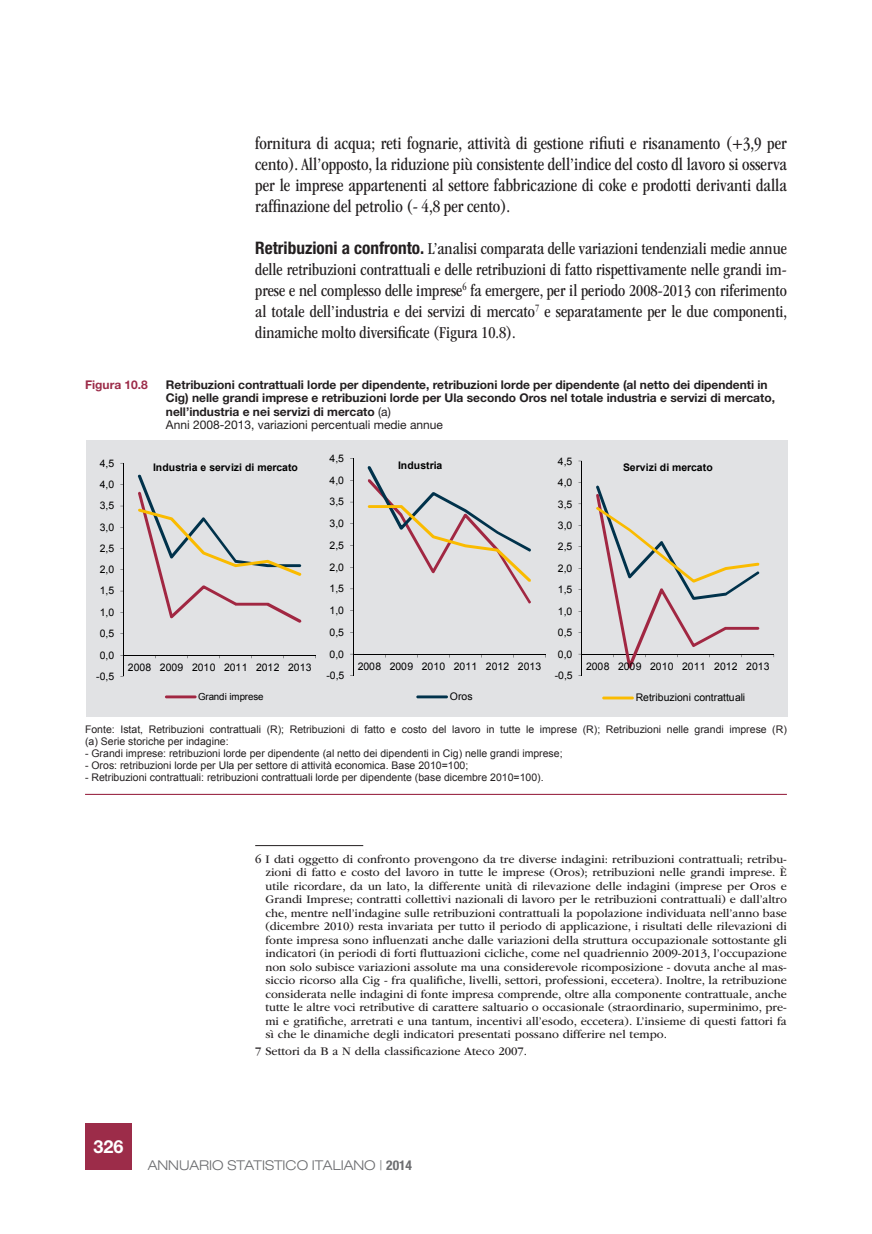
<style>
.page{position:relative;width:872px;height:1234px;background:#fff}
.page>*{position:absolute;margin:0;border:0;box-sizing:border-box;transform-origin:0 0}
.t1{font:condensed 18px/21px "ITC Garamond Std";color:#231f20;text-align:justify}
.t2{font:700 18px "Helvetica Neue LT Std";color:#fff}
.t3{font:condensed 17.25px/21px "ITC Garamond Std";color:#231f20;text-align:justify}
.t4{font:300 expanded 13.5px "Helvetica Neue LT Std";color:#6c6d70}
.t5{font:12px/13.5px "ITC Garamond Std";color:#231f20;text-align:justify}
.t6{font:700 12px/13.5px "Helvetica Neue LT Std";color:#231f20}
.t7{font:700 12px "Helvetica Neue LT Std";color:#9c2c49}
.t8{font:10.5px/12px "Arial";color:#231f20}
.t9{font:10.5px "Arial";letter-spacing:-.005em;color:#000}
.t10{font:700 10.5px "Arial";color:#000}
.t11{font:9.75px "Arial";color:#000}
.s1{font-family:"Helvetica Neue LT Std";font-weight:700}
.s2{font-weight:400}
.s3{font-weight:700;font-stretch:condensed}
</style>
<div class="page">
<div style="left:85px;top:1123px;width:47px;height:46px;background:#9c2c49"></div>
<hr style="left:255px;top:845px;width:108px;height:1px;background:#231f20">
<div style="left:86px;top:440px;width:702px;height:276px;background:#e1e2e4"></div>
<hr style="left:123px;top:463px;width:1px;height:213px;background:#000">
<hr style="left:123px;top:655px;width:192px;height:1px;background:#000">
<svg style="left:138px;top:474px;width:163px;height:148px"></svg>
<hr style="left:165px;top:695px;width:32px;height:3px;background:#a12742">
<hr style="left:353px;top:458px;width:1px;height:217px;background:#000">
<hr style="left:353px;top:653px;width:192px;height:1px;background:#000">
<svg style="left:367px;top:466px;width:164px;height:137px"></svg>
<hr style="left:416px;top:695px;width:32px;height:3px;background:#00324b">
<hr style="left:581px;top:461px;width:1px;height:214px;background:#000">
<hr style="left:581px;top:653px;width:192px;height:1px;background:#000">
<svg style="left:596px;top:485px;width:163px;height:183px"></svg>
<hr style="left:602px;top:696px;width:32px;height:3px;background:#fabb00">
<hr style="left:85px;top:793px;width:702px;height:1px;background:#9c2c49">
<p class="t1" style="left:255px;top:132px;width:533px">fornitura di acqua; reti fognarie, attività di gestione rifiuti e risanamento (+3,9 per cento). All’opposto, la riduzione più consistente dell’indice del costo dl lavoro si osserva per le imprese appartenenti al settore fabbricazione di coke e prodotti derivanti dalla raffinazione del petrolio (- 4,8 per cento).</p>
<p class="t3" style="left:255px;top:238px;width:533px"><span class="s1">Retribuzioni a confronto.</span> L’analisi comparata delle variazioni tendenziali medie annue delle retribuzioni contrattuali e delle retribuzioni di fatto rispettivamente nelle grandi im&shy;prese e nel complesso delle imprese<sup>6</sup> fa emergere, per il periodo 2008-2013 con riferimento al totale dell’industria e dei servizi di mercato<sup>7</sup> e separatamente per le due componenti, dinamiche molto diversificate (Figura 10.8).</p>
<p class="t7" style="left:85px;top:377px;width:64px">Figura 10.8</p>
<p class="t6" style="left:166px;top:377px;width:610px">Retribuzioni contrattuali lorde per dipendente, retribuzioni lorde per dipendente (al netto dei dipendenti in Cig) nelle grandi imprese e retribuzioni lorde per Ula secondo Oros nel totale industria e servizi di mercato, nell’industria e nei servizi di mercato <span class="s2">(a)<br>Anni 2008-2013, variazioni percentuali medie annue</span></p>
<p class="t9" style="left:100px;top:456px;width:16px">4,5</p>
<p class="t10" style="left:153px;top:460px;width:146px">Industria e servizi di mercato</p>
<p class="t9" style="left:330px;top:451px;width:16px">4,5</p>
<p class="t10" style="left:398px;top:458px;width:46px">Industria</p>
<p class="t9" style="left:558px;top:454px;width:16px">4,5</p>
<p class="t10" style="left:623px;top:460px;width:91px">Servizi di mercato</p>
<p class="t9" style="left:100px;top:477px;width:16px">4,0</p>
<p class="t9" style="left:330px;top:473px;width:16px">4,0</p>
<p class="t9" style="left:558px;top:475px;width:16px">4,0</p>
<p class="t9" style="left:100px;top:498px;width:16px">3,5</p>
<p class="t9" style="left:330px;top:495px;width:16px">3,5</p>
<p class="t9" style="left:558px;top:497px;width:16px">3,5</p>
<p class="t9" style="left:100px;top:520px;width:16px">3,0</p>
<p class="t9" style="left:330px;top:516px;width:16px">3,0</p>
<p class="t9" style="left:558px;top:518px;width:16px">3,0</p>
<p class="t9" style="left:100px;top:541px;width:16px">2,5</p>
<p class="t9" style="left:330px;top:538px;width:16px">2,5</p>
<p class="t9" style="left:558px;top:540px;width:16px">2,5</p>
<p class="t9" style="left:100px;top:562px;width:16px">2,0</p>
<p class="t9" style="left:330px;top:560px;width:16px">2,0</p>
<p class="t9" style="left:558px;top:561px;width:16px">2,0</p>
<p class="t9" style="left:100px;top:583px;width:16px">1,5</p>
<p class="t9" style="left:330px;top:581px;width:16px">1,5</p>
<p class="t9" style="left:558px;top:582px;width:16px">1,5</p>
<p class="t9" style="left:100px;top:605px;width:16px">1,0</p>
<p class="t9" style="left:330px;top:603px;width:16px">1,0</p>
<p class="t9" style="left:558px;top:604px;width:16px">1,0</p>
<p class="t9" style="left:100px;top:626px;width:16px">0,5</p>
<p class="t9" style="left:330px;top:625px;width:16px">0,5</p>
<p class="t9" style="left:558px;top:625px;width:16px">0,5</p>
<p class="t9" style="left:100px;top:648px;width:16px">0,0</p>
<p class="t9" style="left:330px;top:646px;width:16px">0,0</p>
<p class="t9" style="left:558px;top:646px;width:16px">0,0</p>
<p class="t9" style="left:96px;top:669px;width:20px">-0,5</p>
<p class="t9" style="left:128px;top:660px;width:185px">2008 2009 2010 2011 2012 2013</p>
<p class="t9" style="left:326px;top:668px;width:20px">-0,5</p>
<p class="t9" style="left:358px;top:659px;width:185px">2008 2009 2010 2011 2012 2013</p>
<p class="t9" style="left:555px;top:668px;width:20px">-0,5</p>
<p class="t9" style="left:586px;top:659px;width:185px">2008 2009 2010 2011 2012 2013</p>
<p class="t9" style="left:450px;top:689px;width:24px">Oros</p>
<p class="t11" style="left:198px;top:690px;width:67px">Grandi imprese</p>
<p class="t9" style="left:635px;top:690px;width:111px">Retribuzioni contrattuali</p>
<p class="t8" style="left:85px;top:723px;width:703px">Fonte: Istat, Retribuzioni contrattuali (R); Retribuzioni di fatto e costo del lavoro in tutte le imprese (R); Retribuzioni nelle grandi imprese (R) (a) Serie storiche per indagine:</p>
<p class="t8" style="left:85px;top:747px;width:479px">- Grandi imprese: retribuzioni lorde per dipendente (al netto dei dipendenti in Cig) nelle grandi imprese;</p>
<p class="t8" style="left:85px;top:759px;width:385px">- Oros: retribuzioni lorde per Ula per settore di attività economica. Base 2010=100;</p>
<p class="t8" style="left:85px;top:771px;width:460px">- Retribuzioni contrattuali: retribuzioni contrattuali lorde per dipendente (base dicembre 2010=100).</p>
<p class="t5" style="left:265px;top:852px;width:523px;text-indent:-10px">6 I dati oggetto di confronto provengono da tre diverse indagini: retribuzioni contrattuali; retribu&shy;zioni di fatto e costo del lavoro in tutte le imprese (Oros); retribuzioni nelle grandi imprese. È utile ricordare, da un lato, la differente unità di rilevazione delle indagini (imprese per Oros e Grandi Imprese; contratti collettivi nazionali di lavoro per le retribuzioni contrattuali) e dall’altro che, mentre nell’indagine sulle retribuzioni contrattuali la popolazione individuata nell’anno base (dicembre 2010) resta invariata per tutto il periodo di applicazione, i risultati delle rilevazioni di fonte impresa sono influenzati anche dalle variazioni della struttura occupazionale sottostante gli indicatori (in periodi di forti fluttuazioni cicliche, come nel quadriennio 2009-2013, l’occupazione non solo subisce variazioni assolute ma una considerevole ricomposizione - dovuta anche al mas&shy;siccio ricorso alla Cig - fra qualifiche, livelli, settori, professioni, eccetera). Inoltre, la retribuzione considerata nelle indagini di fonte impresa comprende, oltre alla componente contrattuale, anche tutte le altre voci retributive di carattere saltuario o occasionale (straordinario, superminimo, pre&shy;mi e gratifiche, arretrati e una tantum, incentivi all’esodo, eccetera). L’insieme di questi fattori fa sì che le dinamiche degli indicatori presentati possano differire nel tempo.</p>
<p class="t5" style="left:255px;top:1044px;width:273px">7 Settori da B a N della classificazione Ateco 2007.</p>
<h1 class="t2" style="left:93px;top:1135px;width:32px">326</h1>
<p class="t4" style="left:148px;top:1157px;width:266px">ANNUARIO STATISTICO ITALIANO | <span class="s3">2014</span></p>
</div>
